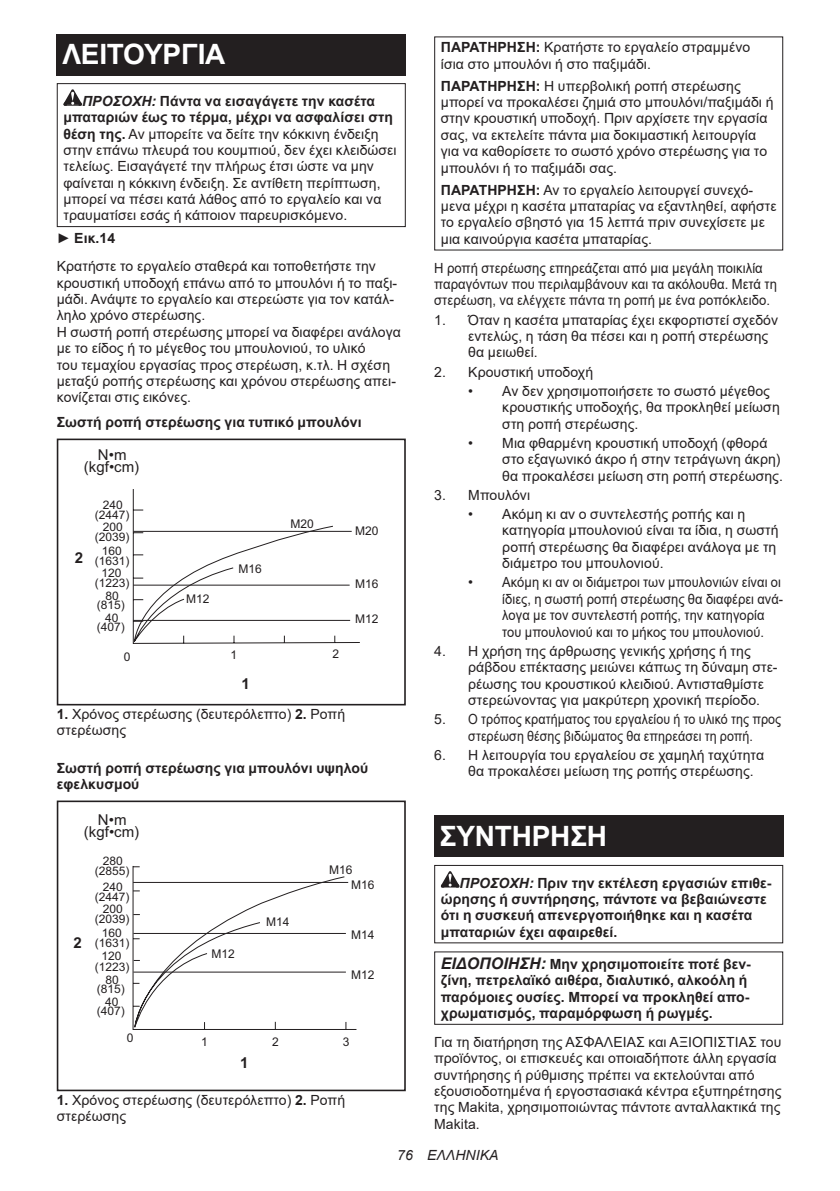
<style>
.page{position:relative;width:840px;height:1191px;background:#fff}
.page>*{position:absolute;margin:0;border:0;box-sizing:border-box;transform-origin:0 0}
.t1{font:700 28px "Arial";letter-spacing:-.01em;color:#fff}
.t2{font:15px "Arial";color:#231f20}
.t3{font:700 15px "Arial";color:#231f20}
.t4{font:14px/16.4px "Arial";letter-spacing:.005em;color:#231f20}
.t5{font:700 14px/16.4px "Arial";letter-spacing:.005em;color:#231f20}
.t6{font:14px/16.4px "Arial";letter-spacing:.005em;color:#231f20;scale:.93 1}
.t7{font:italic 14px "Arial";letter-spacing:.005em;color:#231f20}
.t8{font:12px "Arial";color:#231f20}
.t9{font:11.8px/22px "Arial";color:#231f20}
.s1{font-weight:700;font-style:italic}
.s2{font-weight:700}
.s3{font-style:italic}
.s4{font-style:italic;font-size:16px}
</style>
<div class="page">
<div style="left:57px;top:34px;width:348px;height:41px;background:#231f20"></div>
<svg style="left:63px;top:89px;width:19px;height:17px"></svg>
<div style="left:57px;top:83px;width:348px;height:144px;border:1px solid #231f20"></div>
<svg style="left:132px;top:489px;width:228px;height:155px"></svg>
<div style="left:57px;top:438px;width:348px;height:267px;border:2px solid #231f20"></div>
<svg style="left:132px;top:866px;width:225px;height:164px"></svg>
<div style="left:57px;top:800px;width:348px;height:291px;border:2px solid #231f20"></div>
<div style="left:434px;top:816px;width:348px;height:41px;background:#231f20"></div>
<svg style="left:440px;top:871px;width:19px;height:16px"></svg>
<div style="left:434px;top:865px;width:348px;height:78px;border:1px solid #231f20"></div>
<h1 class="t1" style="left:62px;top:34px;width:164px">ΛΕΙΤΟΥΡΓΙΑ</h1>
<p class="t4" style="left:63px;top:92px;width:334px;text-indent:19px"><span class="s1">ΠΡΟΣΟΧΗ:</span> <span class="s2">Πάντα να εισαγάγετε την κασέτα μπαταριών έως το τέρμα, μέχρι να ασφαλίσει στη θέση της.</span> Αν μπορείτε να δείτε την κόκκινη ένδειξη στην επάνω πλευρά του κουμπιού, δεν έχει κλειδώσει τελείως. Εισαγάγετέ την πλήρως έτσι ώστε να μην φαίνεται η κόκκινη ένδειξη. Σε αντίθετη περίπτωση, μπορεί να πέσει κατά λάθος από το εργαλείο και να τραυματίσει εσάς ή κάποιον παρευρισκόμενο.</p>
<p class="t4" style="left:57px;top:224px;width:320px;line-height:27.8px">► <span class="s2">Εικ.14<br></span>Κρατήστε το εργαλείο σταθερά και τοποθετήστε την</p>
<p class="t4" style="left:57px;top:274px;width:345px">κρουστική υποδοχή επάνω από το μπουλόνι ή το παξι&shy;μάδι. Ανάψτε το εργαλείο και στερεώστε για τον κατάλ&shy;ληλο χρόνο στερέωσης.<br>Η σωστή ροπή στερέωσης μπορεί να διαφέρει ανάλογα με το είδος ή το μέγεθος του μπουλονιού, το υλικό<br>του τεμαχίου εργασίας προς στερέωση, κ.τλ. Η σχέση μεταξύ ροπής στερέωσης και χρόνου στερέωσης απει&shy;κονίζεται στις εικόνες.</p>
<p class="t5" style="left:57px;top:414px;width:306px">Σωστή ροπή στερέωσης για τυπικό μπουλόνι</p>
<p class="t2" style="left:98px;top:444px;width:30px">N•m</p>
<p class="t2" style="left:84px;top:456px;width:57px">(kgf•cm)</p>
<p class="t3" style="left:75px;top:547px;width:10px">2</p>
<p class="t9" style="left:103px;top:494px;width:22px">240<br>200</p>
<p class="t9" style="left:101px;top:540px;width:22px">160<br>120</p>
<p class="t9" style="left:105px;top:585px;width:15px">80<br>40</p>
<p class="t9" style="left:95px;top:504px;width:36px">(2447) (2039)</p>
<p class="t9" style="left:95px;top:550px;width:36px">(1631) (1223) (815) (407)</p>
<p class="t8" style="left:124px;top:648px;width:8px">0</p>
<p class="t8" style="left:186px;top:590px;width:25px">M12</p>
<p class="t8" style="left:238px;top:560px;width:25px">M16</p>
<p class="t8" style="left:290px;top:516px;width:25px">M20</p>
<p class="t8" style="left:230px;top:647px;width:8px">1</p>
<p class="t8" style="left:332px;top:646px;width:8px">2</p>
<p class="t3" style="left:241px;top:673px;width:10px">1</p>
<p class="t8" style="left:355px;top:522px;width:25px">M20</p>
<p class="t8" style="left:355px;top:576px;width:25px">M16</p>
<p class="t8" style="left:355px;top:610px;width:25px">M12</p>
<p class="t4" style="left:57px;top:706px;width:290px"><span class="s2">1.</span> Χρόνος στερέωσης (δευτερόλεπτο) <span class="s2">2.</span> Ροπή στερέωσης</p>
<p class="t5" style="left:57px;top:760px;width:313px">Σωστή ροπή στερέωσης για μπουλόνι υψηλού εφελκυσμού</p>
<p class="t2" style="left:84px;top:822px;width:57px">(kgf•cm)</p>
<p class="t2" style="left:98px;top:810px;width:30px">N•m</p>
<p class="t3" style="left:73px;top:932px;width:10px">2</p>
<p class="t9" style="left:103px;top:850px;width:22px">280</p>
<p class="t9" style="left:95px;top:886px;width:36px">(2447) (2039)</p>
<p class="t9" style="left:95px;top:931px;width:36px;line-height:24px">(1631) (1223)</p>
<p class="t9" style="left:97px;top:978px;width:30px">(815) (407)</p>
<p class="t9" style="left:95px;top:860px;width:36px">(2855)</p>
<p class="t9" style="left:103px;top:875px;width:22px">240<br>200</p>
<p class="t9" style="left:101px;top:921px;width:22px;line-height:23px;text-align:center">160<br>120<br>80<br>40</p>
<p class="t8" style="left:211px;top:945px;width:25px">M12</p>
<p class="t8" style="left:266px;top:913px;width:25px">M14</p>
<p class="t8" style="left:329px;top:861px;width:25px">M16</p>
<p class="t8" style="left:351px;top:876px;width:25px">M16</p>
<p class="t8" style="left:351px;top:926px;width:25px">M14</p>
<p class="t8" style="left:351px;top:966px;width:25px">M12</p>
<p class="t8" style="left:127px;top:1030px;width:8px">0</p>
<p class="t8" style="left:201px;top:1033px;width:8px">1</p>
<p class="t8" style="left:272px;top:1033px;width:8px">2</p>
<p class="t8" style="left:342px;top:1033px;width:8px">3</p>
<p class="t3" style="left:240px;top:1052px;width:10px">1</p>
<p class="t4" style="left:57px;top:1091px;width:290px"><span class="s2">1.</span> Χρόνος στερέωσης (δευτερόλεπτο) <span class="s2">2.</span> Ροπή στερέωσης</p>
<p class="t4" style="left:440px;top:39px;width:311px"><span class="s2">ΠΑΡΑΤΗΡΗΣΗ:</span> Κρατήστε το εργαλείο στραμμένο ίσια στο μπουλόνι ή στο παξιμάδι.</p>
<p class="t4" style="left:440px;top:77px;width:334px"><span class="s2">ΠΑΡΑΤΗΡΗΣΗ:</span> Η υπερβολική ροπή στερέωσης μπορεί να προκαλέσει ζημιά στο μπουλόνι/παξιμάδι ή στην κρουστική υποδοχή. Πριν αρχίσετε την εργασία σας, να εκτελείτε πάντα μια δοκιμαστική λειτουργία για να καθορίσετε το σωστό χρόνο στερέωσης για το μπουλόνι ή το παξιμάδι σας.</p>
<p class="t4" style="left:440px;top:181px;width:337px"><span class="s2">ΠΑΡΑΤΗΡΗΣΗ:</span> Αν το εργαλείο λειτουργεί συνεχό&shy;μενα μέχρι η κασέτα μπαταρίας να εξαντληθεί, αφήστε το εργαλείο σβηστό για 15 λεπτά πριν συνεχίσετε με μια καινούργια κασέτα μπαταρίας.</p>
<p class="t6" style="left:434px;top:259px;width:370px">Η ροπή στερέωσης επηρεάζεται από μια μεγάλη ποικιλία παραγόντων που περιλαμβάνουν και τα ακόλουθα. Μετά τη στερέωση, να ελέγχετε πάντα τη ροπή με ένα ροπόκλειδο.</p>
<p class="t4" style="left:468px;top:311px;width:311px;text-indent:-34px">1. Όταν η κασέτα μπαταρίας έχει εκφορτιστεί σχεδόν εντελώς, η τάση θα πέσει και η ροπή στερέωσης θα μειωθεί.</p>
<p class="t4" style="left:434px;top:363px;width:160px">2. Κρουστική υποδοχή</p>
<p class="t4" style="left:502px;top:382px;width:279px;text-indent:-34px">• Αν δεν χρησιμοποιήσετε το σωστό μέγεθος κρουστικής υποδοχής, θα προκληθεί μείωση στη ροπή στερέωσης.</p>
<p class="t4" style="left:502px;top:434px;width:282px;text-indent:-34px">• Μια φθαρμένη κρουστική υποδοχή (φθορά στο εξαγωνικό άκρο ή στην τετράγωνη άκρη) θα προκαλέσει μείωση στη ροπή στερέωσης.</p>
<p class="t4" style="left:434px;top:486px;width:97px">3. Μπουλόνι</p>
<p class="t4" style="left:502px;top:506px;width:277px;text-indent:-34px">• Ακόμη κι αν ο συντελεστής ροπής και η κατηγορία μπουλονιού είναι τα ίδια, η σωστή ροπή στερέωσης θα διαφέρει ανάλογα με τη διάμετρο του μπουλονιού.</p>
<p class="t4" style="left:502px;top:574px;width:282px;text-indent:-34px">• Ακόμη κι αν οι διάμετροι των μπουλονιών είναι οι ίδιες, η σωστή ροπή στερέωσης θα διαφέρει ανά&shy;λογα με τον συντελεστή ροπής, την κατηγορία του μπουλονιού και το μήκος του μπουλονιού.</p>
<p class="t4" style="left:468px;top:642px;width:311px;text-indent:-34px">4. Η χρήση της άρθρωσης γενικής χρήσης ή της ράβδου επέκτασης μειώνει κάπως τη δύναμη στε&shy;ρέωσης του κρουστικού κλειδιού. Αντισταθμίστε στερεώνοντας για μακρύτερη χρονική περίοδο.</p>
<p class="t4" style="left:434px;top:711px;width:348px;text-align:center">5. Ο τρόπος κρατήματος του εργαλείου ή το υλικό της προς στερέωση θέσης βιδώματος θα επηρεάσει τη ροπή.</p>
<p class="t4" style="left:468px;top:746px;width:297px;text-indent:-34px">6. Η λειτουργία του εργαλείου σε χαμηλή ταχύτητα θα προκαλέσει μείωση της ροπής στερέωσης.</p>
<h1 class="t1" style="left:439px;top:816px;width:169px">ΣΥΝΤΗΡΗΣΗ</h1>
<p class="t5" style="left:440px;top:874px;width:332px;text-indent:19px"><span class="s3">ΠΡΟΣΟΧΗ:</span> Πριν την εκτέλεση εργασιών επιθε&shy;ώρησης ή συντήρησης, πάντοτε να βεβαιώνεστε ότι η συσκευή απενεργοποιήθηκε και η κασέτα μπαταριών έχει αφαιρεθεί.</p>
<p class="t5" style="left:440px;top:956px;width:311px"><span class="s4">ΕΙΔΟΠΟΙΗΣΗ:</span> Μην χρησιμοποιείτε ποτέ βεν&shy;ζίνη, πετρελαϊκό αιθέρα, διαλυτικό, αλκοόλη ή παρόμοιες ουσίες. Μπορεί να προκληθεί απο&shy;χρωματισμός, παραμόρφωση ή ρωγμές.</p>
<p class="t4" style="left:434px;top:1033px;width:348px">Για τη διατήρηση της ΑΣΦΑΛΕΙΑΣ και ΑΞΙΟΠΙΣΤΙΑΣ του προϊόντος, οι επισκευές και οποιαδήποτε άλλη εργασία συντήρησης ή ρύθμισης πρέπει να εκτελούνται από εξουσιοδοτημένα ή εργοστασιακά κέντρα εξυπηρέτησης της Makita, χρησιμοποιώντας πάντοτε ανταλλακτικά της Makita.</p>
<p class="t7" style="left:397px;top:1146px;width:103px">76 ΕΛΛΗΝΙΚΑ</p>
</div>
